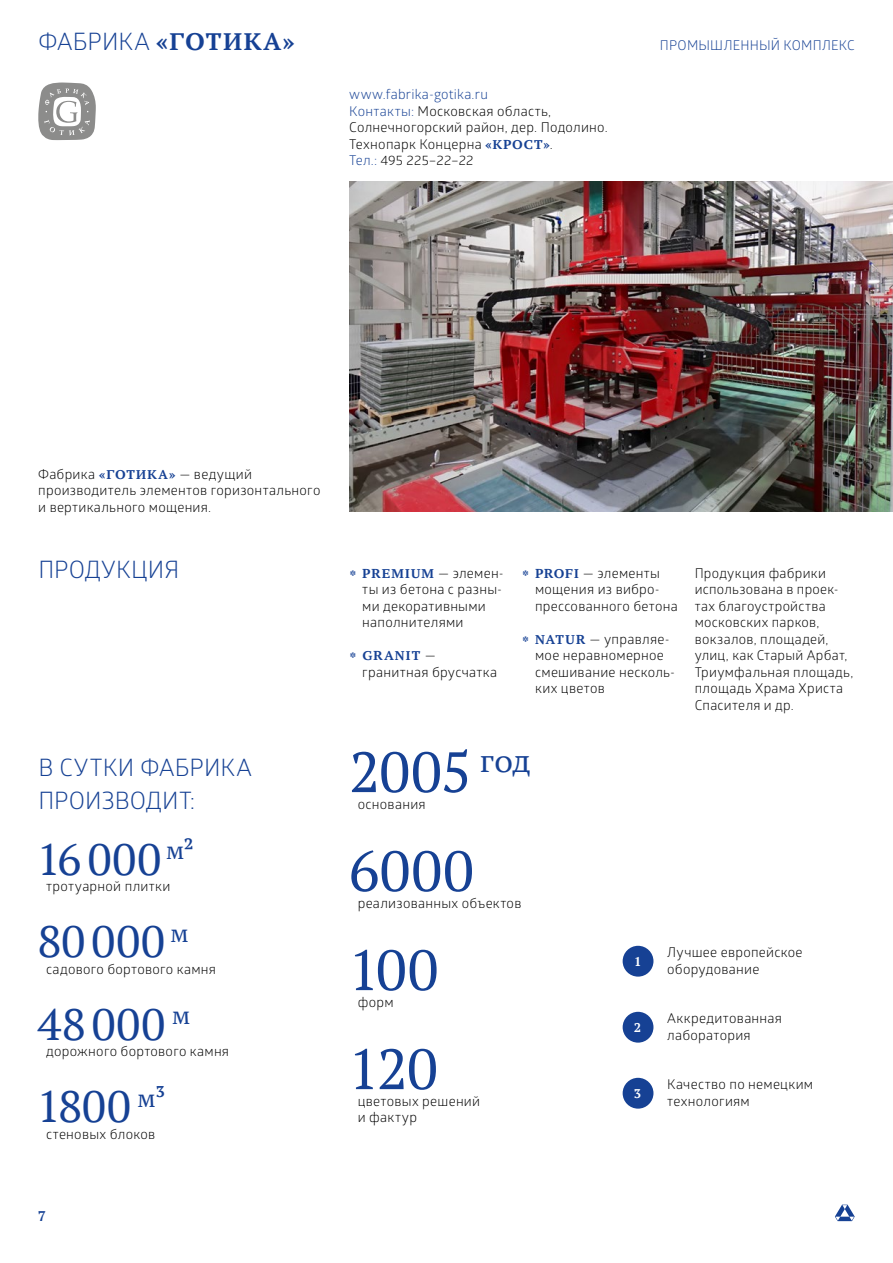
<style>
.page{position:relative;width:893px;height:1263px;background:#fff}
.page>*{position:absolute;margin:0;border:0;box-sizing:border-box;transform-origin:0 0}
.t1{font:60px "PT Astra Serif";letter-spacing:-.005em;color:#164194}
.t2{font:46.8px "PT Astra Serif";letter-spacing:.02em;color:#164194}
.t3{font:700 25.5px "PT Astra Serif";letter-spacing:.03em;color:#164194}
.t4{font:24px/33px "Glober";letter-spacing:.005em;color:#164194}
.t5{font:700 15px "PT Astra Serif";color:#164194}
.t6{font:13.5px/16.5px "Glober";letter-spacing:.02em;color:#000}
.t7{font:13.5px "Glober";letter-spacing:.015em;color:#164194}
.t8{font:700 13.5px "PT Astra Serif";letter-spacing:.045em;color:#164194}
.t9{font:700 13.5px "PT Astra Serif";color:#fff}
.s1{font-family:"Glober";font-weight:400;font-size:24px}
.s2{color:#164194}
.s3{font-family:"PT Astra Serif";font-weight:700;color:#164194}
.s4{font-family:"PT Astra Serif";font-weight:700;font-size:15px;color:#164194}
.s5{font-size:15px}
.s6{font-family:"Glober";font-weight:400;color:#000}
</style>
<div class="page">
<svg style="left:835px;top:1205px;width:20px;height:16px"></svg>
<div style="left:623px;top:946px;width:30px;height:31px;background:#164194;border-radius:50%"></div>
<div style="left:623px;top:1012px;width:30px;height:31px;background:#164194;border-radius:50%"></div>
<div style="left:623px;top:1078px;width:30px;height:31px;background:#164194;border-radius:50%"></div>
<img style="left:349px;top:182px;width:544px;height:330px">
<svg style="left:38px;top:83px;width:58px;height:57px"></svg>
<h3 class="t3" style="left:38px;top:25px;width:258px"><span class="s1">ФАБРИКА</span> «ГОТИКА»</h3>
<p class="t6" style="left:349px;top:85px;width:260px"><span class="s2">www.fabrika-gotika.ru<br>Контакты:</span> Московская область,<br>Солнечногорский район, дер. Подолино.<br>Технопарк Концерна <span class="s3">«КРОСТ»</span>.<br><span class="s2">Тел.:</span> 495 225–22–22</p>
<p class="t7" style="left:660px;top:35px;width:196px">ПРОМЫШЛЕННЫЙ КОМПЛЕКС</p>
<p class="t6" style="left:38px;top:465px;width:284px">Фабрика <span class="s3">«ГОТИКА»</span> — ведущий производитель элементов горизонтального и вертикального мощения.</p>
<h3 class="t4" style="left:38px;top:551px;width:142px">ПРОДУКЦИЯ</h3>
<h3 class="t4" style="left:38px;top:749px;width:215px">В СУТКИ ФАБРИКА<br>ПРОИЗВОДИТ:</h3>
<h2 class="t2" style="left:38px;top:830px;width:157px">16000 <sup>м²</sup></h2>
<p class="t6" style="left:46px;top:877px;width:126px">тротуарной плитки</p>
<h2 class="t2" style="left:38px;top:913px;width:152px">80000 <sup>м</sup></h2>
<p class="t6" style="left:46px;top:960px;width:171px">садового бортового камня</p>
<h2 class="t2" style="left:38px;top:995px;width:154px">48000 <sup>м</sup></h2>
<p class="t6" style="left:46px;top:1042px;width:185px">дорожного бортового камня</p>
<h2 class="t2" style="left:38px;top:1078px;width:129px">1800 <sup>м</sup><sup>3</sup></h2>
<p class="t6" style="left:46px;top:1125px;width:111px">стеновых блоков</p>
<p class="t5" style="left:38px;top:1207px;width:9px">7</p>
<p class="t6" style="left:362px;top:564px;width:143px;text-indent:-13px"><span class="s4">*</span> <span class="s3">PREMIUM</span> — элемен&shy;ты из бетона с разны&shy;ми декоративными наполнителями</p>
<p class="t8" style="left:349px;top:647px;width:88px"><span class="s5">*</span> GRANIT <span class="s6">—</span></p>
<p class="t6" style="left:362px;top:663px;width:136px">гранитная брусчатка</p>
<p class="t6" style="left:535px;top:564px;width:144px;text-indent:-13px"><span class="s4">*</span> <span class="s3">PROFI</span> — элементы мощения из вибро&shy;прессованного бетона</p>
<p class="t6" style="left:535px;top:630px;width:142px;text-indent:-13px"><span class="s4">*</span> <span class="s3">NATUR</span> — управляе&shy;мое неравномерное смешивание несколь&shy;ких цветов</p>
<h1 class="t1" style="left:349px;top:735px;width:183px">2005 <sup>год</sup></h1>
<p class="t6" style="left:358px;top:795px;width:70px">основания</p>
<p class="t6" style="left:695px;top:564px;width:160px">Продукция фабрики использована в проек&shy;тах благоустройства московских парков, вокзалов, площадей, улиц, как Старый Арбат,<br>Триумфальная площадь, площадь Храма Христа<br>Спасителя и др.</p>
<h1 class="t1" style="left:349px;top:834px;width:126px">6000</h1>
<p class="t6" style="left:358px;top:894px;width:165px">реализованных объектов</p>
<h1 class="t1" style="left:349px;top:933px;width:91px">100</h1>
<p class="t6" style="left:358px;top:993px;width:37px">форм</p>
<h1 class="t1" style="left:349px;top:1032px;width:90px">120</h1>
<p class="t6" style="left:358px;top:1092px;width:124px">цветовых решений и фактур</p>
<p class="t9" style="left:634px;top:953px;width:8px">1</p>
<p class="t6" style="left:667px;top:943px;width:137px">Лучшее европейское оборудование</p>
<p class="t9" style="left:634px;top:1019px;width:8px">2</p>
<p class="t6" style="left:667px;top:1009px;width:116px">Аккредитованная лаборатория</p>
<p class="t9" style="left:634px;top:1085px;width:8px">3</p>
<p class="t6" style="left:667px;top:1075px;width:147px">Качество по немецким технологиям</p>
</div>
